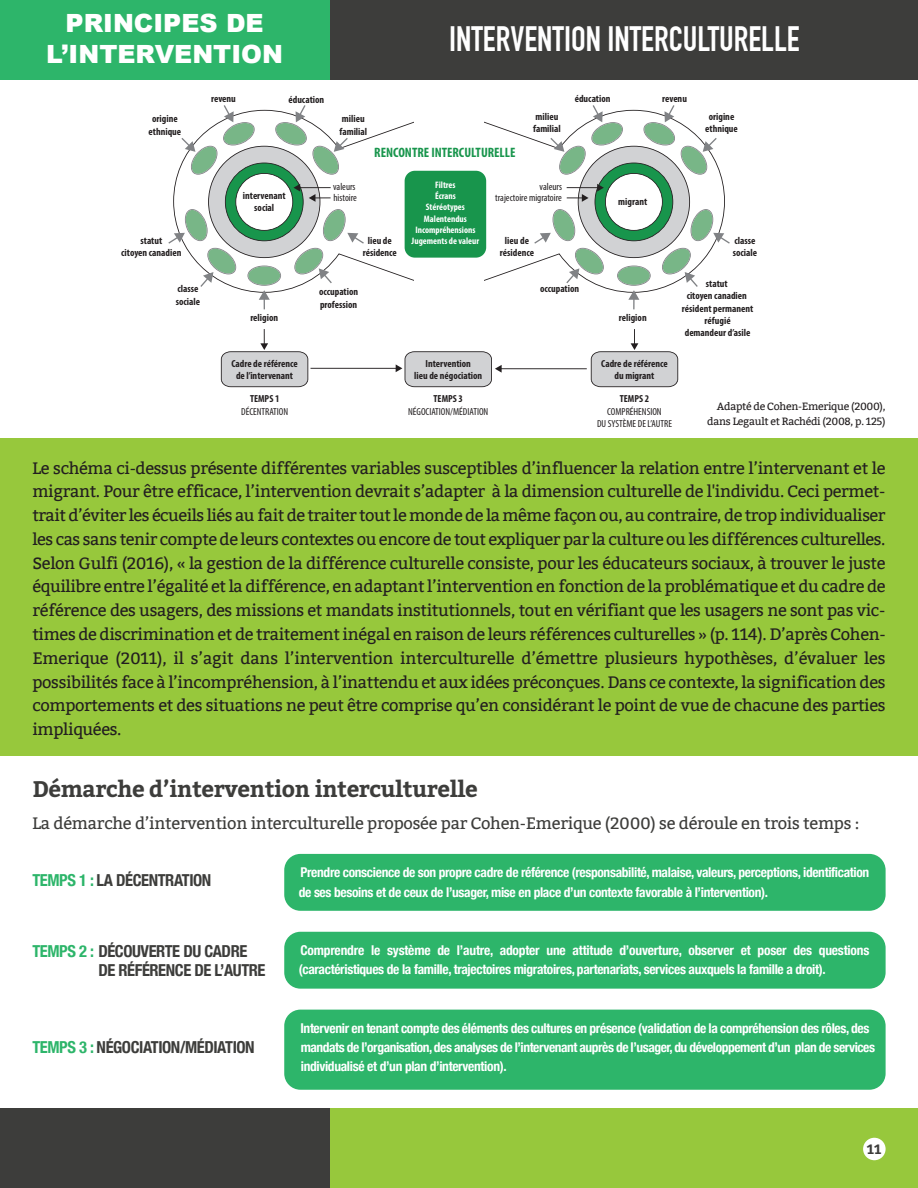
<style>
.page{position:relative;width:918px;height:1188px;background:#fff}
.page>*{position:absolute;margin:0;border:0;box-sizing:border-box;transform-origin:0 0}
.t1{font:700 34.5px "DIN Condensed";color:#fff}
.t2{font:900 25.05px/30.2px "Arial";color:#fff;text-align:center}
.t3{font:700 22.5px "Bitter";letter-spacing:-.015em;color:#3d3d3b}
.t4{font:16.5px/23.7px "Bitter";letter-spacing:-.02em;color:#231f20;text-align:justify}
.t5{font:700 condensed 16.5px/19.5px "Helvetica Neue";letter-spacing:-.025em;color:#3d3d3b}
.t6{font:16.5px "Bitter";letter-spacing:-.015em;color:#3d3d3b}
.t7{font:700 condensed 13.65px "Myriad Pro";color:#18954c}
.t8{font:700 condensed 13.5px/19.2px "Helvetica Neue";letter-spacing:-.025em;color:#fff}
.t9{font:700 13.5px "Bitter";color:#3d3d3b}
.t10{font:10.5px/15.1px "Bitter";letter-spacing:-.025em;color:#231f20;text-align:right}
.t11{font:700 condensed 10.2px/12.3px "Myriad Pro";color:#231f20;text-align:center}
.t12{font:condensed 10.2px/11.4px "Myriad Pro";color:#231f20}
.t13{font:700 condensed 9.45px/11.2px "Myriad Pro";color:#fff;text-align:center}
.s1{color:#2db56a}
</style>
<div class="page">
<div style="left:0;top:439px;width:918px;height:317px;background:#97c83c"></div>
<hr style="left:0;top:74px;width:1px;height:549px;background:#97c83c">
<div style="left:309px;top:1108px;width:609px;height:80px;background:#97c83c"></div>
<div style="left:0;top:0;width:330px;height:80px;background:#2db56a"></div>
<div style="left:330px;top:0;width:588px;height:80px;background:#3d3d3b"></div>
<div style="left:863px;top:1138px;width:23px;height:22px;background:#fff;border-radius:50%"></div>
<div style="left:0;top:1108px;width:329px;height:80px;background:#3d3d3b"></div>
<svg style="left:364px;top:121px;width:50px;height:160px"></svg>
<svg style="left:484px;top:121px;width:50px;height:160px"></svg>
<svg style="left:168px;top:105px;width:196px;height:204px"></svg>
<svg style="left:534px;top:105px;width:196px;height:204px"></svg>
<div style="left:405px;top:171px;width:81px;height:87px;background:#18954c;border-radius:10px"></div>
<svg style="left:221px;top:329px;width:457px;height:58px"></svg>
<div style="left:284px;top:854px;width:602px;height:57px;background:#2db56a;border-radius:16px"></div>
<div style="left:284px;top:932px;width:602px;height:57px;background:#2db56a;border-radius:16px"></div>
<div style="left:284px;top:1010px;width:602px;height:80px;background:#2db56a;border-radius:16px"></div>
<h2 class="t2" style="left:46px;top:7px;width:238px">PRINCIPES DE<br>L’INTERVENTION</h2>
<p class="t11" style="left:149px;top:114px;width:34px">origine ethnique</p>
<p class="t11" style="left:211px;top:93px;width:26px">revenu</p>
<p class="t11" style="left:288px;top:94px;width:37px">éducation</p>
<p class="t11" style="left:339px;top:114px;width:29px;text-align:left">milieu familial</p>
<h1 class="t1" style="left:449px;top:26px;width:352px">INTERVENTION INTERCULTURELLE</h1>
<p class="t11" style="left:533px;top:111px;width:29px;text-align:left">milieu familial</p>
<p class="t11" style="left:575px;top:93px;width:37px">éducation</p>
<p class="t11" style="left:662px;top:93px;width:26px">revenu</p>
<p class="t11" style="left:705px;top:111px;width:34px">origine ethnique</p>
<p class="t11" style="left:121px;top:235px;width:62px">statut<br>citoyen canadien</p>
<p class="t11" style="left:176px;top:284px;width:26px;text-align:left">classe sociale</p>
<p class="t11" style="left:243px;top:190px;width:44px">intervenant social</p>
<p class="t7" style="left:374px;top:148px;width:143px">RENCONTRE INTERCULTURELLE</p>
<p class="t13" style="left:412px;top:180px;width:69px">Filtres<br>Écrans<br>Stéréotypes<br>Malentendus<br>Incompréhensions<br>Jugements de valeur</p>
<p class="t12" style="left:333px;top:182px;width:25px">valeurs histoire</p>
<p class="t12" style="left:495px;top:182px;width:68px;text-align:right">valeurs<br>trajectoire migratoire</p>
<p class="t11" style="left:363px;top:235px;width:36px">lieu de résidence</p>
<p class="t11" style="left:500px;top:235px;width:36px">lieu de résidence</p>
<p class="t11" style="left:618px;top:196px;width:31px">migrant</p>
<p class="t11" style="left:733px;top:235px;width:26px;text-align:left">classe sociale</p>
<p class="t11" style="left:250px;top:312px;width:29px">religion</p>
<p class="t11" style="left:319px;top:287px;width:41px;text-align:left">occupation profession</p>
<p class="t11" style="left:540px;top:284px;width:41px">occupation</p>
<p class="t11" style="left:619px;top:312px;width:29px">religion</p>
<p class="t11" style="left:682px;top:278px;width:73px">statut<br>citoyen canadien résident permanent réfugié<br>demandeur d’asile</p>
<p class="t11" style="left:231px;top:358px;width:68px">Cadre de référence de l’intervenant</p>
<p class="t11" style="left:414px;top:358px;width:70px">Intervention<br>lieu de négociation</p>
<p class="t11" style="left:250px;top:394px;width:31px">TEMPS 1</p>
<p class="t12" style="left:241px;top:406px;width:49px">DÉCENTRATION</p>
<p class="t11" style="left:434px;top:394px;width:31px">TEMPS 3</p>
<p class="t12" style="left:408px;top:406px;width:82px">NÉGOCIATION/MÉDIATION</p>
<p class="t11" style="left:601px;top:358px;width:68px">Cadre de référence du migrant</p>
<p class="t11" style="left:620px;top:394px;width:31px">TEMPS 2</p>
<p class="t12" style="left:597px;top:406px;width:76px;line-height:12.3px;text-align:center">COMPRÉHENSION<br>DU SYSTÈME DE L’AUTRE</p>
<p class="t10" style="left:707px;top:398px;width:180px">Adapté de Cohen-Emerique (2000), dans Legault et Rachédi (2008, p. 125)</p>
<p class="t4" style="left:32px;top:456px;width:855px">Le schéma ci-dessus présente différentes variables susceptibles d’influencer la relation entre l’intervenant et le migrant. Pour être efficace, l’intervention devrait s’adapter à la dimension culturelle de l'individu. Ceci permet&shy;trait d’éviter les écueils liés au fait de traiter tout le monde de la même façon ou, au contraire, de trop individualiser les cas sans tenir compte de leurs contextes ou encore de tout expliquer par la culture ou les différences culturelles.<br>Selon Gulfi (2016), « la gestion de la différence culturelle consiste, pour les éducateurs sociaux, à trouver le juste équilibre entre l’égalité et la différence, en adaptant l’intervention en fonction de la problématique et du cadre de référence des usagers, des missions et mandats institutionnels, tout en vérifiant que les usagers ne sont pas vic&shy;times de discrimination et de traitement inégal en raison de leurs références culturelles » (p. 114). D’après Cohen-Emerique (2011), il s’agit dans l’intervention interculturelle d’émettre plusieurs hypothèses, d’évaluer les possibilités face à l’incompréhension, à l’inattendu et aux idées préconçues. Dans ce contexte, la signification des comportements et des situations ne peut être comprise qu’en considérant le point de vue de chacune des parties impliquées.</p>
<h3 class="t3" style="left:32px;top:773px;width:447px">Démarche d’intervention interculturelle</h3>
<p class="t6" style="left:32px;top:813px;width:829px">La démarche d’intervention interculturelle proposée par Cohen-Emerique (2000) se déroule en trois temps :</p>
<p class="t5" style="left:32px;top:870px;width:181px"><span class="s1">TEMPS 1 :</span> LA DÉCENTRATION</p>
<p class="t5" style="left:98px;top:941px;width:169px;text-indent:-66px"><span class="s1">TEMPS 2 :</span> DÉCOUVERTE DU CADRE<br>DE RÉFÉRENCE DE L’AUTRE</p>
<p class="t5" style="left:32px;top:1037px;width:224px"><span class="s1">TEMPS 3 :</span> NÉGOCIATION/MÉDIATION</p>
<p class="t8" style="left:299px;top:863px;width:572px">Prendre conscience de son propre cadre de référence (responsabilité, malaise, valeurs, perceptions, identification de ses besoins et de ceux de l’usager, mise en place d’un contexte favorable à l’intervention).</p>
<p class="t8" style="left:299px;top:941px;width:572px">Comprendre le système de l’autre, adopter une attitude d’ouverture, observer et poser des questions (caractéristiques de la famille, trajectoires migratoires, partenariats, services auxquels la famille a droit).</p>
<p class="t8" style="left:300px;top:1018px;width:576px">Intervenir en tenant compte des éléments des cultures en présence (validation de la compréhension des rôles,des mandats de l’organisation,des analyses de l’intervenant auprès de l’usager,du développement d’un plan de services individualisé et d’un plan d’intervention).</p>
<p class="t9" style="left:867px;top:1139px;width:16px">11</p>
</div>
